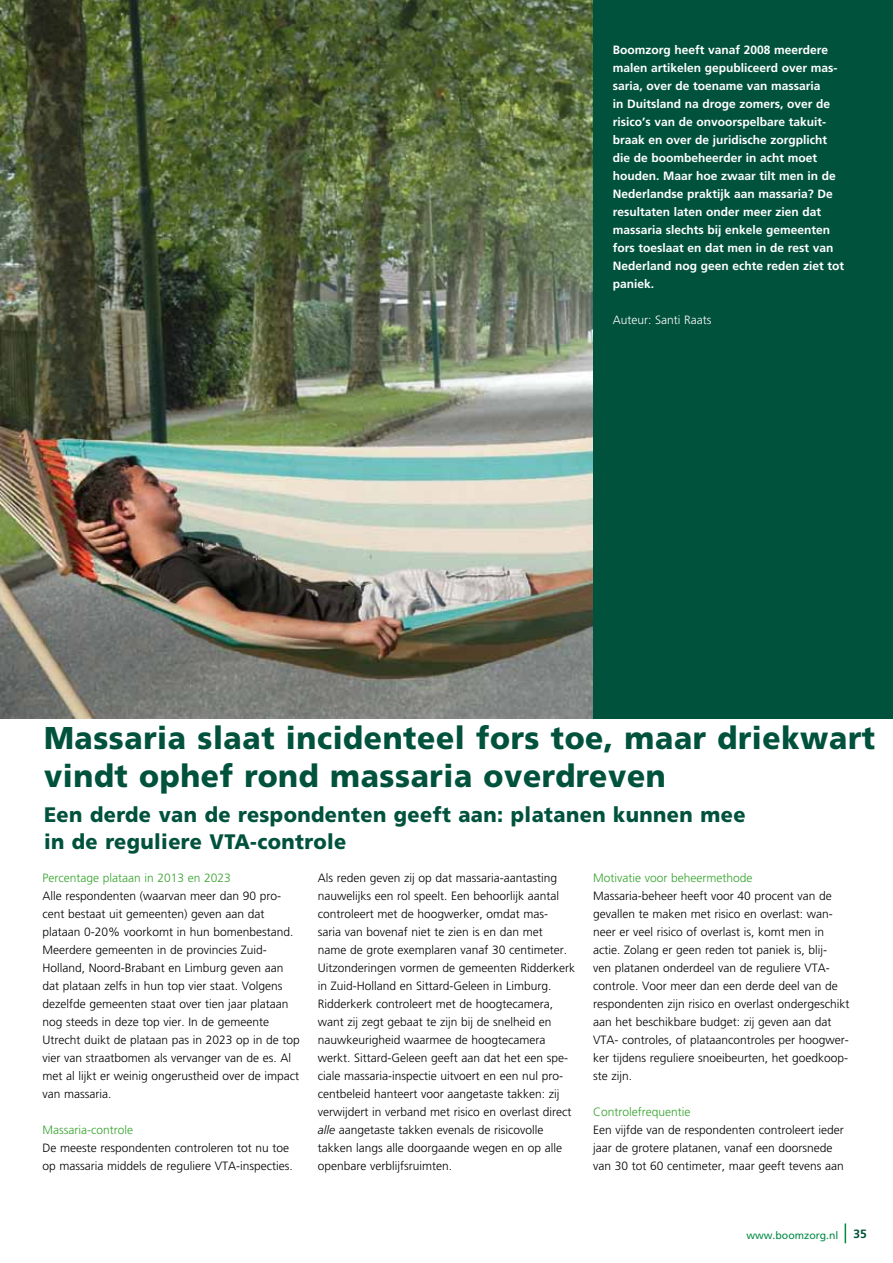
<style>
.page{position:relative;width:893px;height:1263px;background:#fff}
.page>*{position:absolute;margin:0;border:0;box-sizing:border-box;transform-origin:0 0}
.t1{font:900 31.5px/37.8px "Frutiger";letter-spacing:.02em;color:#00523c;scale:.95 1}
.t2{font:900 21px/27px "Frutiger";letter-spacing:.02em;color:#00523c;scale:.95 1}
.t3{font:300 12px/18px "Frutiger";color:#000}
.t4{font:700 12px/18px "Frutiger";color:#fff}
.t5{font:300 12px "Frutiger";color:#35a32c}
.t6{font:300 12px "Frutiger";color:#fff}
.t7{font:10.5px "Frutiger";color:#008b45}
.s1{font-style:italic}
.s2{font-weight:700;font-size:12px;color:#00523c}
</style>
<div class="page">
<svg style="left:845px;top:1223px;width:1px;height:20px"></svg>
<img style="left:0;top:0;width:593px;height:718px">
<div style="left:593px;top:0;width:300px;height:718px;background:#00523c"></div>
<p class="t4" style="left:613px;top:41px;width:233px">Boomzorg heeft vanaf 2008 meerdere malen artikelen gepubliceerd over mas&shy;saria, over de toename van massaria<br>in Duitsland na droge zomers, over de risico’s van de onvoorspelbare takuit&shy;braak en over de juridische zorgplicht die de boombeheerder in acht moet houden. Maar hoe zwaar tilt men in de Nederlandse praktijk aan massaria? De resultaten laten onder meer zien dat massaria slechts bij enkele gemeenten fors toeslaat en dat men in de rest van Nederland nog geen echte reden ziet tot paniek.</p>
<p class="t6" style="left:613px;top:313px;width:100px">Auteur: Santi Raats</p>
<h1 class="t1" style="left:44px;top:718px;width:876px">Massaria slaat incidenteel fors toe, maar driekwart vindt ophef rond massaria overdreven</h1>
<h2 class="t2" style="left:44px;top:801px;width:740px">Een derde van de respondenten geeft aan: platanen kunnen mee in de reguliere VTA-controle</h2>
<p class="t5" style="left:43px;top:871px;width:190px">Percentage plataan in 2013 en 2023</p>
<p class="t3" style="left:43px;top:887px;width:259px">Alle respondenten (waarvan meer dan 90 pro&shy;cent bestaat uit gemeenten) geven aan dat plataan 0-20% voorkomt in hun bomenbestand.<br>Meerdere gemeenten in de provincies Zuid-Holland, Noord-Brabant en Limburg geven aan dat plataan zelfs in hun top vier staat. Volgens dezelfde gemeenten staat over tien jaar plataan nog steeds in deze top vier. In de gemeente Utrecht duikt de plataan pas in 2023 op in de top vier van straatbomen als vervanger van de es. Al met al lijkt er weinig ongerustheid over de impact van massaria.</p>
<p class="t5" style="left:43px;top:1123px;width:92px">Massaria-controle</p>
<p class="t3" style="left:43px;top:1139px;width:252px">De meeste respondenten controleren tot nu toe op massaria middels de reguliere VTA-inspecties.</p>
<p class="t3" style="left:318px;top:869px;width:259px">Als reden geven zij op dat massaria-aantasting nauwelijks een rol speelt. Een behoorlijk aantal controleert met de hoogwerker, omdat mas-<br>saria van bovenaf niet te zien is en dan met<br>name de grote exemplaren vanaf 30 centimeter.<br>Uitzonderingen vormen de gemeenten Ridderkerk in Zuid-Holland en Sittard-Geleen in Limburg.<br>Ridderkerk controleert met de hoogtecamera, want zij zegt gebaat te zijn bij de snelheid en nauwkeurigheid waarmee de hoogtecamera werkt. Sittard-Geleen geeft aan dat het een spe&shy;ciale massaria-inspectie uitvoert en een nul pro&shy;centbeleid hanteert voor aangetaste takken: zij verwijdert in verband met risico en overlast direct <span class="s1">alle</span> aangetaste takken evenals de risicovolle takken langs alle doorgaande wegen en op alle openbare verblijfsruimten.</p>
<p class="t5" style="left:593px;top:871px;width:161px">Motivatie voor beheermethode</p>
<p class="t3" style="left:593px;top:887px;width:258px">Massaria-beheer heeft voor 40 procent van de gevallen te maken met risico en overlast: wan&shy;neer er veel risico of overlast is, komt men in actie. Zolang er geen reden tot paniek is, blij-<br>ven platanen onderdeel van de reguliere VTA&shy;controle. Voor meer dan een derde deel van de respondenten zijn risico en overlast ondergeschikt aan het beschikbare budget: zij geven aan dat VTA- controles, of plataancontroles per hoogwer&shy;ker tijdens reguliere snoeibeurten, het goedkoop&shy;ste zijn.</p>
<p class="t5" style="left:593px;top:1105px;width:99px">Controlefrequentie</p>
<p class="t3" style="left:593px;top:1121px;width:252px">Een vijfde van de respondenten controleert ieder jaar de grotere platanen, vanaf een doorsnede van 30 tot 60 centimeter, maar geeft tevens aan</p>
<p class="t7" style="left:746px;top:1229px;width:122px">www.boomzorg.nl <span class="s2">35</span></p>
</div>
